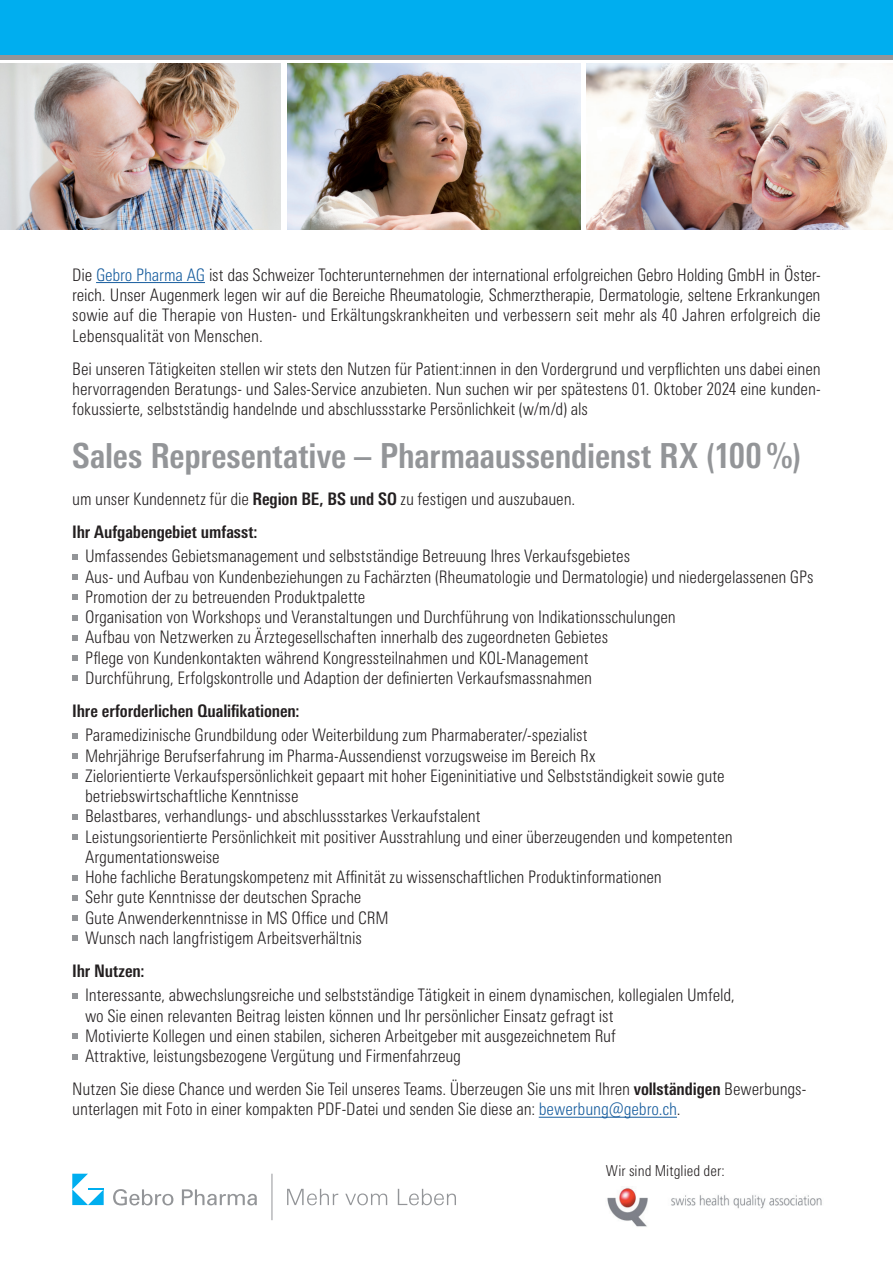
<style>
.page{position:relative;width:893px;height:1263px;background:#fff}
.page>*{position:absolute;margin:0;border:0;box-sizing:border-box;transform-origin:0 0}
.t1{font:700 condensed 34.5px "Univers Next Pro";letter-spacing:-.005em;color:#939598}
.t2{font:300 condensed 17.25px/20.2px "Univers Next Pro";letter-spacing:-.005em;color:#231f20}
.t3{font:700 condensed 17.25px "Univers Next Pro";letter-spacing:-.005em;color:#231f20}
.t4{font:300 condensed 15px "Univers Next Pro";letter-spacing:.005em;color:#231f20}
.s1{color:#175d9e}
.s2{font-weight:700}
</style>
<div class="page">
<hr style="left:96px;top:282px;width:109px;height:1px;background:#175d9e">
<hr style="left:539px;top:1117px;width:138px;height:1px;background:#175d9e">
<svg style="left:72px;top:554px;width:6px;height:5px"></svg>
<svg style="left:72px;top:574px;width:6px;height:6px"></svg>
<svg style="left:72px;top:595px;width:6px;height:5px"></svg>
<svg style="left:72px;top:615px;width:6px;height:5px"></svg>
<svg style="left:72px;top:635px;width:6px;height:5px"></svg>
<svg style="left:72px;top:655px;width:6px;height:6px"></svg>
<svg style="left:72px;top:676px;width:6px;height:5px"></svg>
<svg style="left:72px;top:733px;width:6px;height:5px"></svg>
<svg style="left:72px;top:753px;width:6px;height:6px"></svg>
<svg style="left:72px;top:774px;width:6px;height:5px"></svg>
<svg style="left:72px;top:814px;width:6px;height:5px"></svg>
<svg style="left:72px;top:834px;width:6px;height:6px"></svg>
<svg style="left:72px;top:875px;width:6px;height:5px"></svg>
<svg style="left:72px;top:895px;width:6px;height:5px"></svg>
<svg style="left:72px;top:915px;width:6px;height:6px"></svg>
<svg style="left:72px;top:936px;width:6px;height:5px"></svg>
<svg style="left:72px;top:993px;width:6px;height:5px"></svg>
<svg style="left:72px;top:1034px;width:6px;height:5px"></svg>
<svg style="left:72px;top:1054px;width:6px;height:5px"></svg>
<div style="left:0;top:0;width:893px;height:55px;background:#00aeef"></div>
<div style="left:0;top:55px;width:893px;height:5px;background:#939598"></div>
<svg style="left:113px;top:1189px;width:60px;height:16px"></svg>
<svg style="left:182px;top:1189px;width:75px;height:16px"></svg>
<svg style="left:72px;top:1174px;width:32px;height:31px"></svg>
<hr style="left:271px;top:1174px;width:1px;height:46px;background:#939598">
<svg style="left:287px;top:1189px;width:51px;height:16px"></svg>
<svg style="left:345px;top:1193px;width:42px;height:12px"></svg>
<svg style="left:398px;top:1189px;width:58px;height:16px"></svg>
<img style="left:587px;top:64px;width:306px;height:166px">
<img style="left:287px;top:64px;width:293px;height:166px">
<img style="left:0;top:64px;width:281px;height:166px">
<img style="left:607px;top:1186px;width:215px;height:41px">
<p class="t2" style="left:72px;top:265px;width:750px;text-align:justify">Die <span class="s1">Gebro Pharma AG</span> ist das Schweizer Tochterunternehmen der international erfolgreichen Gebro Holding GmbH in Öster&shy;reich. Unser Augenmerk legen wir auf die Bereiche Rheumatologie, Schmerztherapie, Dermatologie, seltene Erkrankungen sowie auf die Therapie von Husten- und Erkältungskrankheiten und verbessern seit mehr als 40 Jahren erfolgreich die Lebensqualität von Menschen.</p>
<p class="t2" style="left:72px;top:358px;width:750px;text-align:justify">Bei unseren Tätigkeiten stellen wir stets den Nutzen für Patient:innen in den Vordergrund und verpflichten uns dabei einen hervorragenden Beratungs- und Sales-Service anzubieten. Nun suchen wir per spätestens 01. Oktober 2024 eine kunden&shy;fokussierte, selbstständig handelnde und abschlussstarke Persönlichkeit (w/m/d) als</p>
<h1 class="t1" style="left:72px;top:435px;width:731px">Sales Representative – Pharmaaussendienst RX (100%)</h1>
<p class="t2" style="left:72px;top:482px;width:504px;line-height:33px">um unser Kundennetz für die <span class="s2">Region BE, BS und SO</span> zu festigen und auszubauen.<br><span class="s2">Ihr Aufgabengebiet umfasst:</span></p>
<p class="t2" style="left:85px;top:546px;width:730px">Umfassendes Gebietsmanagement und selbstständige Betreuung Ihres Verkaufsgebietes<br>Aus- und Aufbau von Kundenbeziehungen zu Fachärzten (Rheumatologie und Dermatologie) und niedergelassenen GPs Promotion der zu betreuenden Produktpalette<br>Organisation von Workshops und Veranstaltungen und Durchführung von Indikationsschulungen<br>Aufbau von Netzwerken zu Ärztegesellschaften innerhalb des zugeordneten Gebietes<br>Pflege von Kundenkontakten während Kongressteilnahmen und KOL-Management<br>Durchführung, Erfolgskontrolle und Adaption der definierten Verkaufsmassnahmen</p>
<p class="t3" style="left:72px;top:700px;width:229px">Ihre erforderlichen Qualifikationen:</p>
<p class="t2" style="left:85px;top:725px;width:649px">Paramedizinische Grundbildung oder Weiterbildung zum Pharmaberater/-spezialist<br>Mehrjährige Berufserfahrung im Pharma-Aussendienst vorzugsweise im Bereich Rx<br>Zielorientierte Verkaufspersönlichkeit gepaart mit hoher Eigeninitiative und Selbstständigkeit sowie gute betriebswirtschaftliche Kenntnisse<br>Belastbares, verhandlungs- und abschlussstarkes Verkaufstalent<br>Leistungsorientierte Persönlichkeit mit positiver Ausstrahlung und einer überzeugenden und kompetenten Argumentationsweise<br>Hohe fachliche Beratungskompetenz mit Affinität zu wissenschaftlichen Produktinformationen<br>Sehr gute Kenntnisse der deutschen Sprache<br>Gute Anwenderkenntnisse in MS Office und CRM<br>Wunsch nach langfristigem Arbeitsverhältnis</p>
<p class="t3" style="left:72px;top:960px;width:74px">Ihr Nutzen:</p>
<p class="t2" style="left:85px;top:985px;width:651px">Interessante, abwechslungsreiche und selbstständige Tätigkeit in einem dynamischen, kollegialen Umfeld, wo Sie einen relevanten Beitrag leisten können und Ihr persönlicher Einsatz gefragt ist<br>Motivierte Kollegen und einen stabilen, sicheren Arbeitgeber mit ausgezeichnetem Ruf<br>Attraktive, leistungsbezogene Vergütung und Firmenfahrzeug</p>
<p class="t2" style="left:72px;top:1079px;width:735px">Nutzen Sie diese Chance und werden Sie Teil unseres Teams. Überzeugen Sie uns mit Ihren <span class="s2">vollständigen</span> Bewerbungs&shy;unterlagen mit Foto in einer kompakten PDF-Datei und senden Sie diese an: <span class="s1">bewerbung@gebro.ch</span>.</p>
<p class="t4" style="left:606px;top:1162px;width:120px">Wir sind Mitglied der:</p>
</div>
